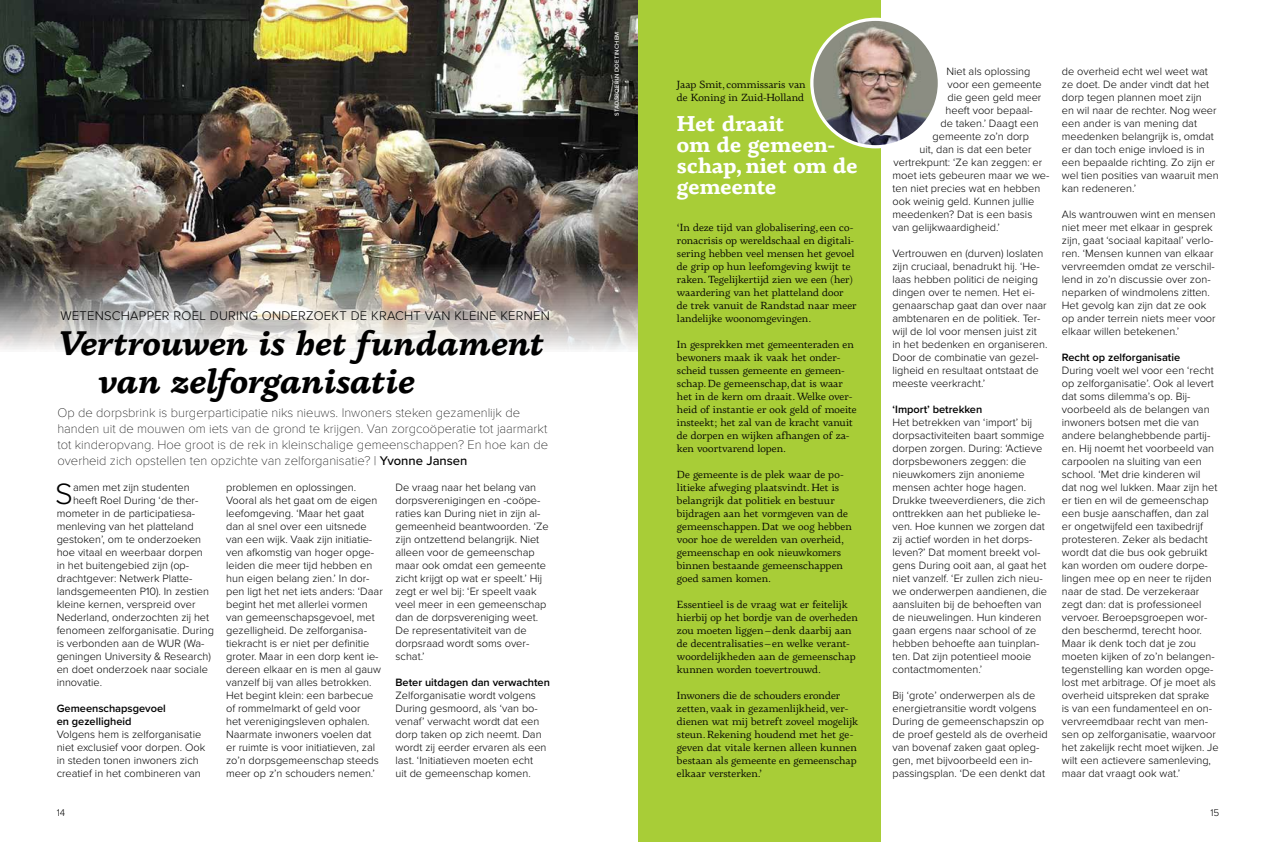
<style>
.page{position:relative;width:1276px;height:842px;background:#fff}
.page>*{position:absolute;margin:0;border:0;box-sizing:border-box;transform-origin:0 0}
.t1{font:italic 800 35px/38px "Basco Std";color:#000}
.t2{font:300 30.5px "Proxima Nova";color:#000}
.t3{font:800 22px/21px "Basco Std";color:#fff}
.t4{font:100 13px/16px "Proxima Nova T";color:#000}
.t5{font:300 13px "Proxima Nova";letter-spacing:.02em;color:#000}
.t6{font:300 11px/13px "Proxima Nova";color:#000}
.t7{font:600 11px/13px "Proxima Nova";color:#000}
.t8{font:10.6px/13px "Basco Std";color:#000}
.t9{font:300 10px "Proxima Nova";color:#000}
.t10{font:500 6px "Proxima Nova";letter-spacing:.04em;color:#fff}
.s1{font-family:"Proxima Nova";font-weight:500}
</style>
<div class="page">
<img style="left:0;top:0;width:638px;height:350px">
<div style="left:638px;top:0;width:242px;height:842px;background:#a8cd37"></div>
<img style="left:812px;top:19px;width:127px;height:128px;border-radius:64px">
<div style="left:810px;top:18px;width:131px;height:130px;border:3px solid #fff;border-radius:50%"></div>
<p class="t5" style="left:60px;top:305px;width:491px">WETENSCHAPPER ROEL DURING ONDERZOEKT DE KRACHT VAN KLEINE KERNEN</p>
<h1 class="t1" style="left:99px;top:324px;width:447px;text-indent:-41px">Vertrouwen is het fundament van zelforganisatie</h1>
<p class="t4" style="left:57px;top:404px;width:492px">Op de dorpsbrink is burgerparticipatie niks nieuws. Inwoners steken gezamenlijk de handen uit de mouwen om iets van de grond te krijgen. Van zorgcoöperatie tot jaarmarkt tot kinderopvang. Hoe groot is de rek in kleinschalige gemeenschappen? En hoe kan de overheid zich opstellen ten opzichte van zelforganisatie? | <span class="s1">Yvonne Jansen</span></p>
<h2 class="t2" style="left:55px;top:471px;width:19px">S</h2>
<p class="t6" style="left:73px;top:480px;width:118px">amen met zijn studenten</p>
<p class="t6" style="left:73px;top:493px;width:127px">heeft Roel During ‘de ther-</p>
<p class="t6" style="left:57px;top:506px;width:140px">mometer in de participatiesa-</p>
<p class="t6" style="left:57px;top:519px;width:138px">menleving van het platteland</p>
<p class="t6" style="left:57px;top:532px;width:146px">gestoken’, om te onderzoeken</p>
<p class="t6" style="left:57px;top:545px;width:148px">hoe vitaal en weerbaar dorpen</p>
<p class="t6" style="left:57px;top:558px;width:134px">in het buitengebied zijn (op-</p>
<p class="t6" style="left:57px;top:571px;width:137px">drachtgever: Netwerk Platte-</p>
<p class="t6" style="left:57px;top:584px;width:154px">landsgemeenten P10). In zestien</p>
<p class="t6" style="left:57px;top:597px;width:140px">kleine kernen, verspreid over</p>
<p class="t6" style="left:57px;top:610px;width:154px">Nederland, onderzochten zij het</p>
<p class="t6" style="left:57px;top:623px;width:159px">fenomeen zelforganisatie. During</p>
<p class="t6" style="left:57px;top:636px;width:149px">is verbonden aan de WUR (Wa-</p>
<p class="t6" style="left:57px;top:649px;width:156px">geningen University &amp; Research)</p>
<p class="t6" style="left:57px;top:662px;width:153px">en doet onderzoek naar sociale</p>
<p class="t6" style="left:57px;top:675px;width:47px">innovatie.</p>
<p class="t7" style="left:57px;top:702px;width:111px">Gemeenschapsgevoel en gezelligheid</p>
<p class="t6" style="left:57px;top:727px;width:150px">Volgens hem is zelforganisatie niet exclusief voor dorpen. Ook in steden tonen inwoners zich creatief in het combineren van</p>
<p class="t6" style="left:226px;top:480px;width:158px">problemen en oplossingen.<br>Vooral als het gaat om de eigen leefomgeving. ‘Maar het gaat dan al snel over een uitsnede van een wijk. Vaak zijn initiatie&shy;ven afkomstig van hoger opge&shy;leiden die meer tijd hebben en hun eigen belang zien.’ In dor&shy;pen ligt het net iets anders: ‘Daar begint het met allerlei vormen van gemeenschapsgevoel, met gezelligheid. De zelforganisa&shy;tiekracht is er niet per definitie groter. Maar in een dorp kent ie&shy;dereen elkaar en is men al gauw vanzelf bij van alles betrokken.<br>Het begint klein: een barbecue of rommelmarkt of geld voor<br>het verenigingsleven ophalen.<br>Naarmate inwoners voelen dat er ruimte is voor initiatieven, zal zo’n dorpsgemeenschap steeds meer op z’n schouders nemen.’</p>
<p class="t6" style="left:395px;top:480px;width:155px">De vraag naar het belang van dorpsverenigingen en -coöpe&shy;raties kan During niet in zijn al&shy;gemeenheid beantwoorden. ‘Ze zijn ontzettend belangrijk. Niet alleen voor de gemeenschap maar ook omdat een gemeente zicht krijgt op wat er speelt.’ Hij zegt er wel bij: ‘Er speelt vaak veel meer in een gemeenschap dan de dorpsvereniging weet.<br>De representativiteit van de dorpsraad wordt soms over&shy;schat.’</p>
<p class="t7" style="left:395px;top:676px;width:156px">Beter uitdagen dan verwachten</p>
<p class="t6" style="left:395px;top:688px;width:153px">Zelforganisatie wordt volgens<br>During gesmoord, als ‘van bo&shy;venaf’ verwacht wordt dat een dorp taken op zich neemt. Dan wordt zij eerder ervaren als een last. ‘Initiatieven moeten echt uit de gemeenschap komen.</p>
<p class="t10" style="left:612px;top:116px;width:86px;rotate:-90deg">STADSBOERIN DOETINCHEM</p>
<p class="t8" style="left:677px;top:78px;width:130px">Jaap Smit, commissaris van de Koning in Zuid-Holland</p>
<h3 class="t3" style="left:677px;top:113px;width:182px">Het draait<br>om de gemeen&shy;schap, niet om de gemeente</h3>
<p class="t8" style="left:677px;top:221px;width:181px">‘In deze tijd van globalisering, een co&shy;ronacrisis op wereldschaal en digitali&shy;sering hebben veel mensen het gevoel de grip op hun leefomgeving kwijt te raken. Tegelijkertijd zien we een (her) waardering van het platteland door de trek vanuit de Randstad naar meer landelijke woonomgevingen.</p>
<p class="t8" style="left:677px;top:338px;width:181px">In gesprekken met gemeenteraden en bewoners maak ik vaak het onder&shy;scheid tussen gemeente en gemeen&shy;schap. De gemeenschap, dat is waar het in de kern om draait. Welke over&shy;heid of instantie er ook geld of moeite insteekt; het zal van de kracht vanuit de dorpen en wijken afhangen of za&shy;ken voortvarend lopen.</p>
<p class="t8" style="left:677px;top:468px;width:176px">De gemeente is de plek waar de po&shy;litieke afweging plaatsvindt. Het is belangrijk dat politiek en bestuur bijdragen aan het vormgeven van de gemeenschappen. Dat we oog hebben voor hoe de werelden van overheid, gemeenschap en ook nieuwkomers binnen bestaande gemeenschappen goed samen komen.</p>
<p class="t8" style="left:677px;top:598px;width:182px">Essentieel is de vraag wat er feitelijk hierbij op het bordje van de overheden zou moeten liggen – denk daarbij aan de decentralisaties – en welke verant&shy;woordelijkheden aan de gemeenschap kunnen worden toevertrouwd.</p>
<p class="t8" style="left:677px;top:689px;width:183px">Inwoners die de schouders eronder zetten, vaak in gezamenlijkheid, ver&shy;dienen wat mij betreft zoveel mogelijk steun. Rekening houdend met het ge&shy;geven dat vitale kernen alleen kunnen bestaan als gemeente en gemeenschap elkaar versterken.’</p>
<p class="t6" style="left:946px;top:64px;width:85px">Niet als oplossing</p>
<p class="t6" style="left:947px;top:77px;width:96px">voor een gemeente</p>
<p class="t6" style="left:947px;top:90px;width:95px">die geen geld meer</p>
<p class="t6" style="left:945px;top:103px;width:89px">heeft voor bepaal-</p>
<p class="t6" style="left:940px;top:116px;width:100px">de taken.’ Daagt een</p>
<p class="t6" style="left:932px;top:129px;width:98px">gemeente zo’n dorp</p>
<p class="t6" style="left:919px;top:142px;width:114px">uit, dan is dat een beter</p>
<p class="t6" style="left:893px;top:155px;width:150px">vertrekpunt: ‘Ze kan zeggen: er</p>
<p class="t6" style="left:892px;top:168px;width:158px">moet iets gebeuren maar we we-</p>
<p class="t6" style="left:892px;top:181px;width:149px">ten niet precies wat en hebben</p>
<p class="t6" style="left:892px;top:194px;width:143px">ook weinig geld. Kunnen jullie</p>
<p class="t6" style="left:892px;top:207px;width:141px">meedenken? Dat is een basis</p>
<p class="t6" style="left:892px;top:220px;width:109px">van gelijkwaardigheid.’</p>
<p class="t6" style="left:892px;top:246px;width:156px">Vertrouwen en (durven) loslaten zijn cruciaal, benadrukt hij. ‘He&shy;laas hebben politici de neiging dingen over te nemen. Het ei&shy;genaarschap gaat dan over naar ambtenaren en de politiek. Ter&shy;wijl de lol voor mensen juist zit in het bedenken en organiseren.<br>Door de combinatie van gezel&shy;ligheid en resultaat ontstaat de meeste veerkracht.’</p>
<p class="t7" style="left:892px;top:403px;width:91px">‘Import’ betrekken</p>
<p class="t6" style="left:892px;top:415px;width:156px">Het betrekken van ‘import’ bij dorpsactiviteiten baart sommige dorpen zorgen. During: ‘Actieve dorpsbewoners zeggen: die nieuwkomers zijn anonieme mensen achter hoge hagen.<br>Drukke tweeverdieners, die zich onttrekken aan het publieke le&shy;ven. Hoe kunnen we zorgen dat zij actief worden in het dorps&shy;leven?’ Dat moment breekt vol&shy;gens During ooit aan, al gaat het niet vanzelf. ‘Er zullen zich nieu&shy;we onderwerpen aandienen, die aansluiten bij de behoeften van de nieuwelingen. Hun kinderen gaan ergens naar school of ze hebben behoefte aan tuinplan&shy;ten. Dat zijn potentieel mooie contactmomenten.’</p>
<p class="t6" style="left:892px;top:688px;width:157px">Bij ‘grote’ onderwerpen als de energietransitie wordt volgens<br>During de gemeenschapszin op de proef gesteld als de overheid van bovenaf zaken gaat opleg&shy;gen, met bijvoorbeeld een in&shy;passingsplan. ‘De een denkt dat</p>
<p class="t6" style="left:1062px;top:64px;width:158px">de overheid echt wel weet wat ze doet. De ander vindt dat het dorp tegen plannen moet zijn<br>en wil naar de rechter. Nog weer een ander is van mening dat meedenken belangrijk is, omdat er dan toch enige invloed is in een bepaalde richting. Zo zijn er wel tien posities van waaruit men kan redeneren.’</p>
<p class="t6" style="left:1062px;top:208px;width:155px">Als wantrouwen wint en mensen niet meer met elkaar in gesprek zijn, gaat ‘sociaal kapitaal’ verlo&shy;ren. ‘Mensen kunnen van elkaar vervreemden omdat ze verschil&shy;lend in zo’n discussie over zon&shy;neparken of windmolens zitten.<br>Het gevolg kan zijn dat ze ook op ander terrein niets meer voor elkaar willen betekenen.’</p>
<p class="t7" style="left:1062px;top:351px;width:120px">Recht op zelforganisatie</p>
<p class="t6" style="left:1062px;top:364px;width:158px">During voelt wel voor een ‘recht op zelforganisatie’. Ook al levert dat soms dilemma’s op. Bij&shy;voorbeeld als de belangen van inwoners botsen met die van andere belanghebbende partij&shy;en. Hij noemt het voorbeeld van carpoolen na sluiting van een school. ‘Met drie kinderen wil<br>dat nog wel lukken. Maar zijn het er tien en wil de gemeenschap een busje aanschaffen, dan zal er ongetwijfeld een taxibedrijf protesteren. Zeker als bedacht wordt dat die bus ook gebruikt kan worden om oudere dorpe&shy;lingen mee op en neer te rijden naar de stad. De verzekeraar zegt dan: dat is professioneel vervoer. Beroepsgroepen wor&shy;den beschermd, terecht hoor.<br>Maar ik denk toch dat je zou moeten kijken of zo’n belangen&shy;tegenstelling kan worden opge&shy;lost met arbitrage. Of je moet als overheid uitspreken dat sprake is van een fundamenteel en on&shy;vervreemdbaar recht van men&shy;sen op zelforganisatie, waarvoor het zakelijk recht moet wijken. Je wilt een actievere samenleving, maar dat vraagt ook wat.’</p>
<p class="t9" style="left:57px;top:805px;width:10px">14</p>
<p class="t9" style="left:1210px;top:805px;width:10px">15</p>
</div>
